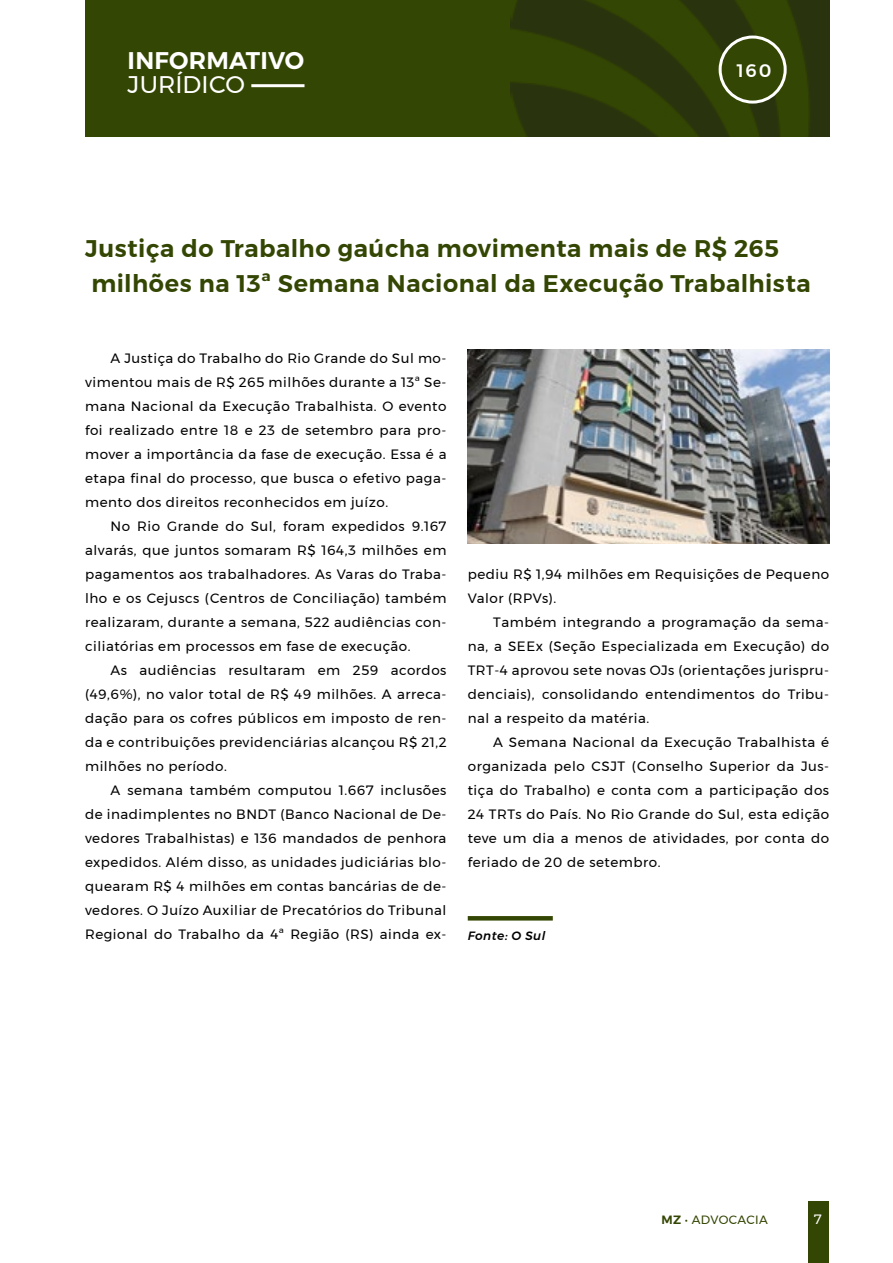
<style>
.page{position:relative;width:893px;height:1263px;background:#fff}
.page>*{position:absolute;margin:0;border:0;box-sizing:border-box;transform-origin:0 0}
.t1{font:600 24px/34.5px "Montserrat";letter-spacing:.02em;color:#344603}
.t2{font:600 24px "Montserrat";letter-spacing:.01em;color:#fff}
.t3{font:24px "Montserrat";letter-spacing:.005em;color:#fff}
.t4{font:500 18px "Montserrat";color:#fff}
.t5{font:13.5px/24px "Montserrat";letter-spacing:.04em;color:#000;text-align:justify}
.t6{font:13.5px "Montserrat";color:#fff}
.t7{font:12px "Montserrat";letter-spacing:.025em;color:#344603}
.t8{font:italic 500 12px "Montserrat";letter-spacing:.04em;color:#000}
.s1{font-weight:600}
</style>
<div class="page">
<div style="left:85px;top:0;width:744px;height:136px;background:#344603"></div>
<img style="left:510px;top:0;width:319px;height:136px">
<div style="left:808px;top:1201px;width:21px;height:62px;background:#344603"></div>
<div style="left:720px;top:37px;width:65px;height:65px;background:#344603;border-radius:50%"></div>
<div style="left:719px;top:36px;width:68px;height:68px;border:3px solid #fff;border-radius:50%"></div>
<hr style="left:251px;top:84px;width:53px;height:3px;background:#fff">
<svg style="left:468px;top:916px;width:85px;height:4px"></svg>
<img style="left:468px;top:350px;width:361px;height:193px">
<h1 class="t2" style="left:128px;top:42px;width:178px">INFORMATIVO</h1>
<h1 class="t3" style="left:128px;top:67px;width:119px">JURÍDICO</h1>
<h2 class="t4" style="left:737px;top:56px;width:36px">160</h2>
<h1 class="t1" style="left:85px;top:231px;width:727px">Justiça do Trabalho gaúcha movimenta mais de R$ 265 milhões na 13ª Semana Nacional da Execução Trabalhista</h1>
<p class="t5" style="left:85px;top:346px;width:363px;text-indent:26px">A Justiça do Trabalho do Rio Grande do Sul mo&shy;vimentou mais de R$ 265 milhões durante a 13ª Se&shy;mana Nacional da Execução Trabalhista. O evento foi realizado entre 18 e 23 de setembro para pro&shy;mover a importância da fase de execução. Essa é a etapa final do processo, que busca o efetivo paga&shy;mento dos direitos reconhecidos em juízo.</p>
<p class="t5" style="left:85px;top:514px;width:363px;text-indent:26px">No Rio Grande do Sul, foram expedidos 9.167 alvarás, que juntos somaram R$ 164,3 milhões em pagamentos aos trabalhadores. As Varas do Traba&shy;lho e os Cejuscs (Centros de Conciliação) também realizaram, durante a semana, 522 audiências con&shy;ciliatórias em processos em fase de execução.</p>
<p class="t5" style="left:85px;top:658px;width:363px;text-indent:26px">As audiências resultaram em 259 acordos (49,6%), no valor total de R$ 49 milhões. A arreca&shy;dação para os cofres públicos em imposto de ren&shy;da e contribuições previdenciárias alcançou R$ 21,2 milhões no período.</p>
<p class="t5" style="left:85px;top:778px;width:363px;text-indent:26px">A semana também computou 1.667 inclusões de inadimplentes no BNDT (Banco Nacional de De&shy;vedores Trabalhistas) e 136 mandados de penhora expedidos. Além disso, as unidades judiciárias blo&shy;quearam R$ 4 milhões em contas bancárias de de&shy;vedores. O Juízo Auxiliar de Precatórios do Tribunal Regional do Trabalho da 4ª Região (RS) ainda ex-</p>
<p class="t5" style="left:468px;top:562px;width:363px">pediu R$ 1,94 milhões em Requisições de Pequeno<br>Valor (RPVs).</p>
<p class="t5" style="left:468px;top:610px;width:363px;text-indent:26px">Também integrando a programação da sema&shy;na, a SEEx (Seção Especializada em Execução) do TRT-4 aprovou sete novas OJs (orientações jurispru&shy;denciais), consolidando entendimentos do Tribu&shy;nal a respeito da matéria.</p>
<p class="t5" style="left:468px;top:730px;width:363px;text-indent:26px">A Semana Nacional da Execução Trabalhista é organizada pelo CSJT (Conselho Superior da Jus&shy;tiça do Trabalho) e conta com a participação dos 24 TRTs do País. No Rio Grande do Sul, esta edição teve um dia a menos de atividades, por conta do feriado de 20 de setembro.</p>
<p class="t8" style="left:468px;top:926px;width:79px">Fonte: O Sul</p>
<p class="t7" style="left:661px;top:1210px;width:108px"><span class="s1">MZ</span> • ADVOCACIA</p>
<p class="t6" style="left:814px;top:1208px;width:9px">7</p>
</div>
